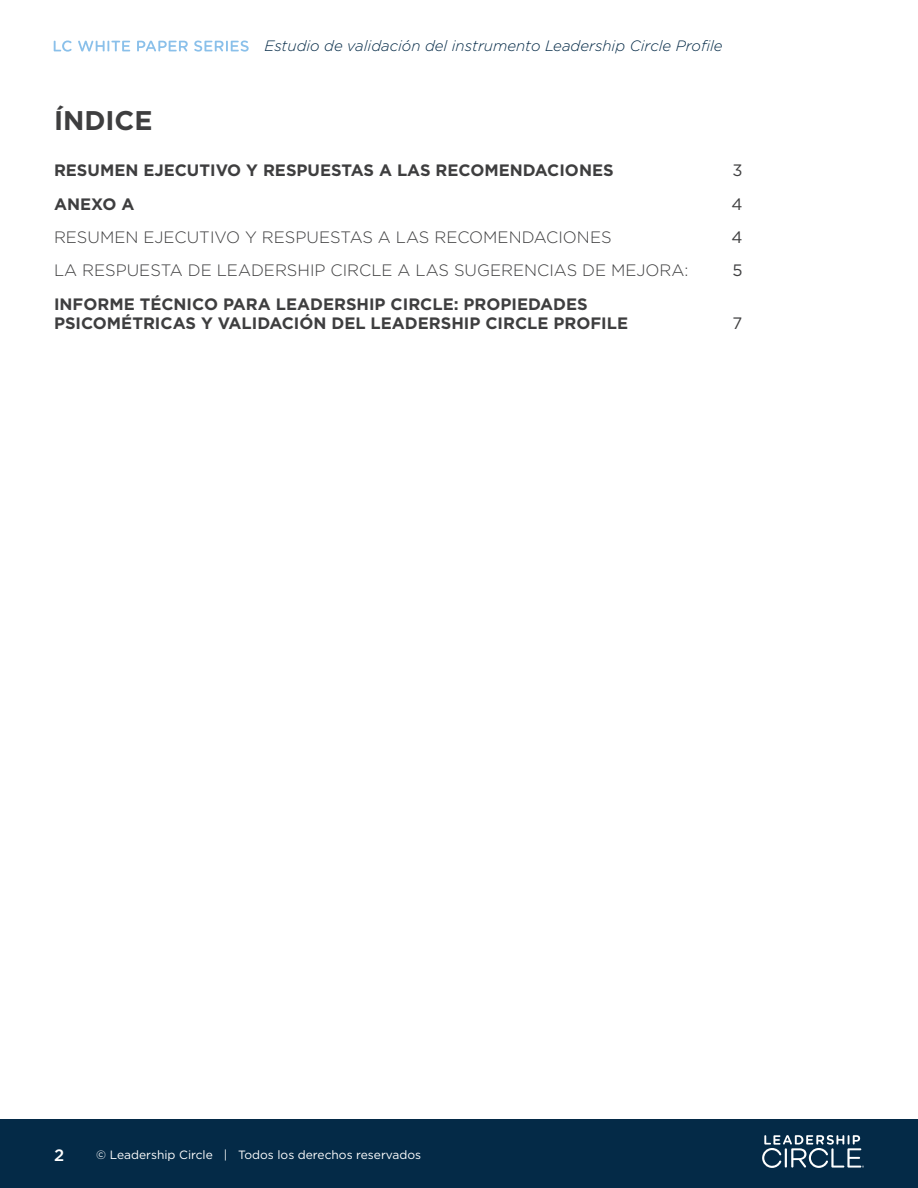
<style>
.page{position:relative;width:918px;height:1188px;background:#fff}
.page>*{position:absolute;margin:0;border:0;box-sizing:border-box;transform-origin:0 0}
.Header_Style_1{font:700 27px "Gotham";color:#3e3e3f}
.t1{font:700 16.5px/19.8px "Gotham";color:#3e3e3f}
.t2{font:300 16.5px "Gotham";color:#3e3e3f}
.t3{font:16.5px "Gotham";color:#3e3e3f}
.t4{font:500 16.5px "Gotham";color:#fff}
.t5{font:italic 300 15px "Gotham";color:#042a47}
.t6{font:12px "Gotham";color:#fff}
</style>
<div class="page">
<svg style="left:54px;top:41px;width:18px;height:11px"></svg>
<svg style="left:78px;top:41px;width:52px;height:11px"></svg>
<svg style="left:137px;top:41px;width:51px;height:10px"></svg>
<svg style="left:194px;top:41px;width:55px;height:11px"></svg>
<div style="left:0;top:1119px;width:918px;height:69px;background:#042a47"></div>
<svg style="left:762px;top:1135px;width:102px;height:33px"></svg>
<p class="t5" style="left:265px;top:38px;width:460px">Estudio de validación del instrumento Leadership Circle Profile</p>
<p class="Header_Style_1" style="left:54px;top:102px;width:100px">ÍNDICE</p>
<p class="t1" style="left:54px;top:161px;width:561px">RESUMEN EJECUTIVO Y RESPUESTAS A LAS RECOMENDACIONES</p>
<p class="t3" style="left:732px;top:160px;width:12px">3</p>
<p class="t1" style="left:54px;top:194px;width:82px">ANEXO A</p>
<p class="t3" style="left:731px;top:193px;width:13px">4</p>
<p class="t2" style="left:54px;top:227px;width:559px">RESUMEN EJECUTIVO Y RESPUESTAS A LAS RECOMENDACIONES</p>
<p class="t3" style="left:731px;top:227px;width:13px">4</p>
<p class="t2" style="left:54px;top:260px;width:636px">LA RESPUESTA DE LEADERSHIP CIRCLE A LAS SUGERENCIAS DE MEJORA:</p>
<p class="t3" style="left:732px;top:260px;width:12px">5</p>
<p class="t1" style="left:54px;top:294px;width:576px">INFORME TÉCNICO PARA LEADERSHIP CIRCLE: PROPIEDADES<br>PSICOMÉTRICAS Y VALIDACIÓN DEL LEADERSHIP CIRCLE PROFILE</p>
<p class="t3" style="left:733px;top:313px;width:11px">7</p>
<p class="t4" style="left:54px;top:1144px;width:12px">2</p>
<p class="t6" style="left:96px;top:1147px;width:327px">© Leadership Circle | Todos los derechos reservados</p>
</div>
